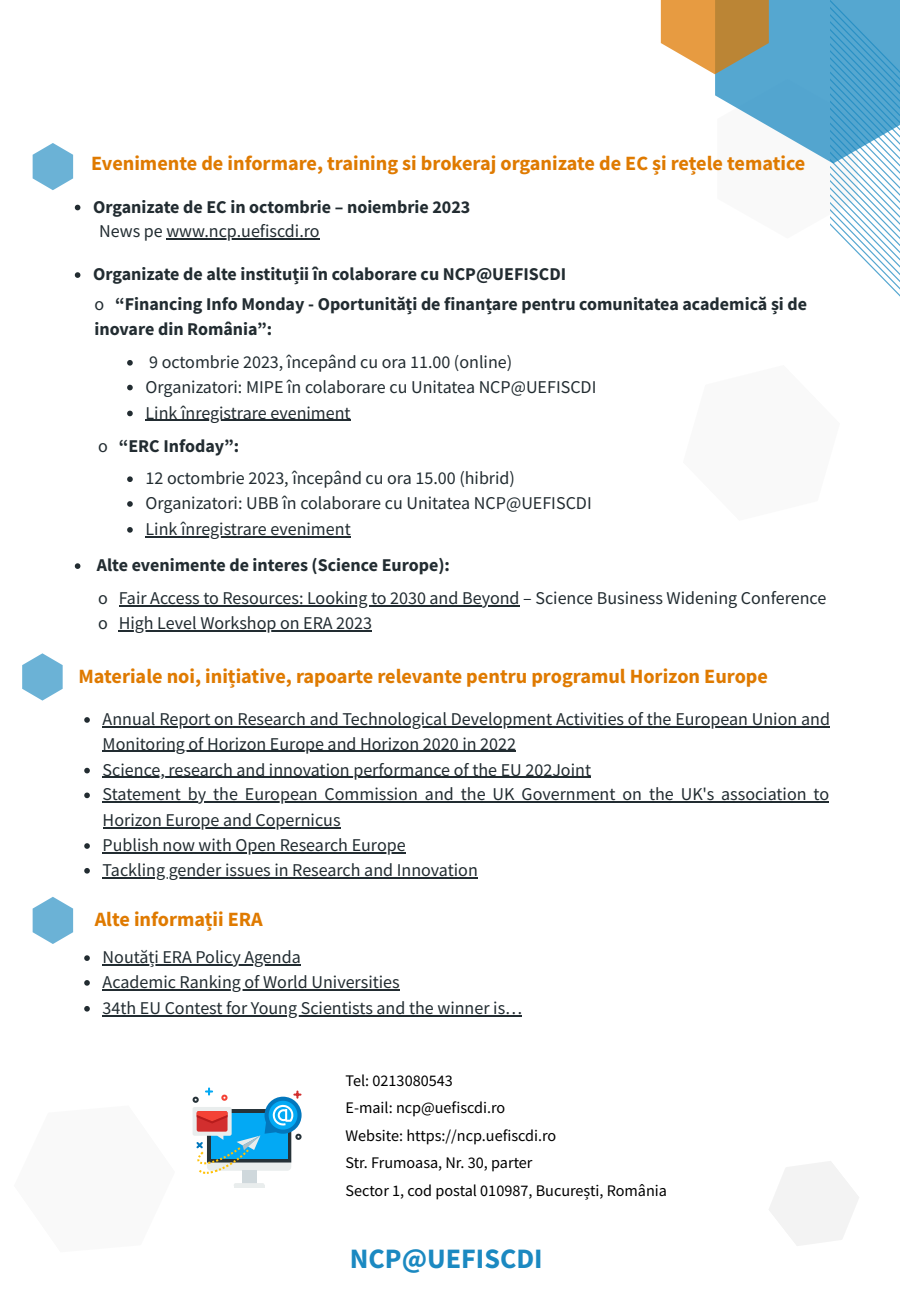
<style>
.page{position:relative;width:900px;height:1292px;background:#fff}
.page>*{position:absolute;margin:0;border:0;box-sizing:border-box;transform-origin:0 0}
.t1{font:700 28.2px "Source Sans Pro";color:#1b89c1}
.t2{font:700 20.25px "Source Sans Pro";color:#df7a00}
.t3{font:18px/25px "Source Sans Pro";color:#222c31}
.t4{font:700 18px/30px "Source Sans Pro";color:#222c31}
.t5{font:16.2px/27.6px "Source Sans Pro";color:#000}
.s1{font-weight:400}
.s2{font-weight:700}
</style>
<div class="page">
<svg style="left:75px;top:563px;width:5px;height:6px"></svg>
<svg style="left:22px;top:653px;width:41px;height:47px"></svg>
<svg style="left:84px;top:717px;width:6px;height:5px"></svg>
<hr style="left:103px;top:726px;width:727px;height:1px;background:#222c31">
<hr style="left:103px;top:751px;width:413px;height:1px;background:#222c31">
<svg style="left:84px;top:767px;width:6px;height:6px"></svg>
<hr style="left:103px;top:776px;width:488px;height:2px;background:#222c31">
<svg style="left:84px;top:792px;width:6px;height:6px"></svg>
<hr style="left:103px;top:801px;width:726px;height:1px;background:#222c31">
<hr style="left:103px;top:827px;width:238px;height:1px;background:#222c31">
<svg style="left:84px;top:843px;width:6px;height:5px"></svg>
<hr style="left:103px;top:852px;width:303px;height:1px;background:#222c31">
<svg style="left:84px;top:868px;width:6px;height:5px"></svg>
<hr style="left:103px;top:877px;width:375px;height:1px;background:#222c31">
<hr style="left:119px;top:605px;width:401px;height:1px;background:#222c31">
<hr style="left:119px;top:630px;width:253px;height:1px;background:#222c31">
<svg style="left:84px;top:955px;width:6px;height:5px"></svg>
<hr style="left:103px;top:964px;width:198px;height:1px;background:#222c31">
<svg style="left:84px;top:980px;width:6px;height:5px"></svg>
<hr style="left:103px;top:989px;width:297px;height:1px;background:#222c31">
<svg style="left:84px;top:1006px;width:6px;height:5px"></svg>
<hr style="left:103px;top:1014px;width:419px;height:2px;background:#222c31">
<svg style="left:33px;top:897px;width:40px;height:47px"></svg>
<hr style="left:166px;top:238px;width:154px;height:1px;background:#222c31">
<svg style="left:75px;top:205px;width:5px;height:5px"></svg>
<svg style="left:75px;top:272px;width:5px;height:6px"></svg>
<svg style="left:127px;top:360px;width:6px;height:5px"></svg>
<svg style="left:127px;top:385px;width:6px;height:5px"></svg>
<svg style="left:127px;top:410px;width:6px;height:6px"></svg>
<hr style="left:146px;top:419px;width:205px;height:2px;background:#222c31">
<svg style="left:127px;top:476px;width:6px;height:6px"></svg>
<svg style="left:127px;top:501px;width:6px;height:6px"></svg>
<svg style="left:127px;top:527px;width:6px;height:5px"></svg>
<hr style="left:146px;top:536px;width:205px;height:1px;background:#222c31">
<svg style="left:33px;top:143px;width:40px;height:47px"></svg>
<svg style="left:661px;top:0;width:239px;height:297px"></svg>
<svg style="left:769px;top:1161px;width:90px;height:85px"></svg>
<svg style="left:192px;top:1087px;width:110px;height:101px"></svg>
<p class="t2" style="left:91px;top:150px;width:716px">Evenimente de informare, training si brokeraj organizate de EC și rețele tematice</p>
<p class="t4" style="left:93px;top:191px;width:379px">Organizate de EC in octombrie – noiembrie 2023</p>
<p class="t3" style="left:99px;top:218px;width:222px">News pe www.ncp.uefiscdi.ro</p>
<p class="t4" style="left:93px;top:259px;width:715px">Organizate de alte instituții în colaborare cu NCP@UEFISCDI<br><span class="s1">o</span> “Financing Info Monday - Oportunități de finanțare pentru comunitatea academică și de</p>
<p class="t4" style="left:94px;top:313px;width:179px">inovare din România”:</p>
<p class="t3" style="left:146px;top:349px;width:452px">9 octombrie 2023, începând cu ora 11.00 (online)<br>Organizatori: MIPE în colaborare cu Unitatea NCP@UEFISCDI<br>Link înregistrare eveniment</p>
<p class="t3" style="left:146px;top:430px;width:371px;line-height:31.8px;text-indent:-47px">o <span class="s2">“ERC Infoday”:<br></span>12 octombrie 2023, începând cu ora 15.00 (hibrid)</p>
<p class="t3" style="left:146px;top:489px;width:448px;line-height:25.8px">Organizatori: UBB în colaborare cu Unitatea NCP@UEFISCDI<br>Link înregistrare eveniment</p>
<p class="t4" style="left:97px;top:549px;width:355px">Alte evenimente de interes (Science Europe):</p>
<p class="t3" style="left:98px;top:585px;width:730px">o Fair Access to Resources: Looking to 2030 and Beyond – Science Business Widening Conference o High Level Workshop on ERA 2023</p>
<p class="t2" style="left:78px;top:663px;width:691px">Materiale noi, inițiative, rapoarte relevante pentru programul Horizon Europe</p>
<p class="t3" style="left:103px;top:706px;width:729px">Annual Report on Research and Technological Development Activities of the European Union and</p>
<p class="t3" style="left:103px;top:730px;width:415px">Monitoring of Horizon Europe and Horizon 2020 in 2022</p>
<p class="t3" style="left:103px;top:756px;width:728px">Science, research and innovation performance of the EU 202Joint<br>Statement by the European Commission and the UK Government on the UK's association to Horizon Europe and Copernicus<br>Publish now with Open Research Europe<br>Tackling gender issues in Research and Innovation</p>
<p class="t2" style="left:95px;top:906px;width:170px">Alte informații ERA</p>
<p class="t3" style="left:103px;top:944px;width:421px">Noutăți ERA Policy Agenda<br>Academic Ranking of World Universities<br>34th EU Contest for Young Scientists and the winner is…</p>
<p class="t5" style="left:346px;top:1066px;width:323px">Tel: 0213080543<br>E-mail: ncp@uefiscdi.ro<br>Website: https://ncp.uefiscdi.ro<br>Str. Frumoasa, Nr. 30, parter<br>Sector 1, cod postal 010987, București, România</p>
<h1 class="t1" style="left:350px;top:1240px;width:194px">NCP@UEFISCDI</h1>
</div>
